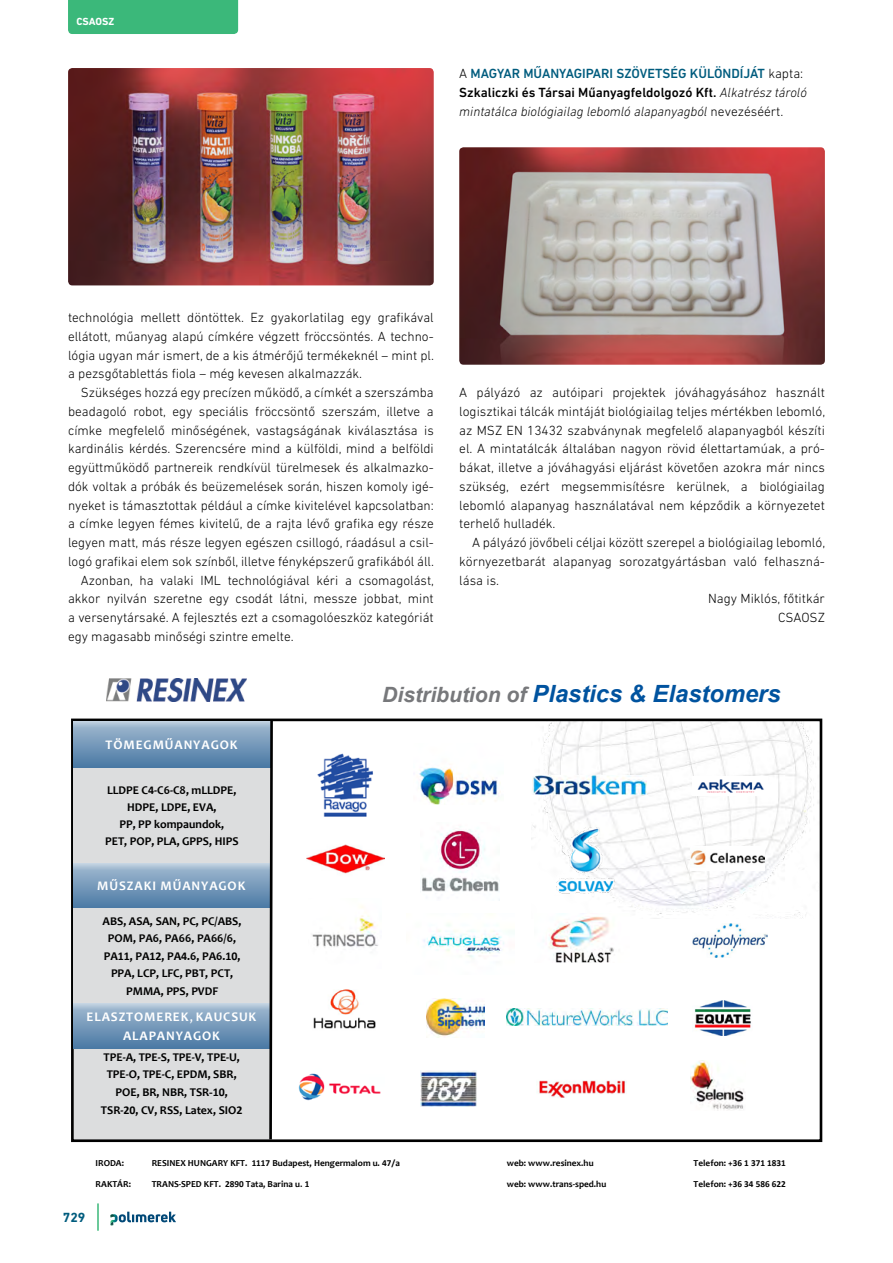
<style>
.page{position:relative;width:893px;height:1263px;background:#fff}
.page>*{position:absolute;margin:0;border:0;box-sizing:border-box;transform-origin:0 0}
.t1{font:italic 700 23.7px "Arial";color:#00539f}
.t2{font:300 13.5px/18.8px "DIN Next LT Pro";color:#000;text-align:justify}
.t3{font:italic 300 13.5px/18.8px "DIN Next LT Pro";color:#000}
.t4{font:700 13.5px "DIN Next LT Pro";color:#005c7e}
.t5{font:700 13.2px/19.2px "Candara";letter-spacing:.07em;color:#fff;text-align:center}
.t6{font:700 11.85px/17.4px "Candara";color:#000;text-align:center}
.t7{font:700 10.5px "DIN Next LT Pro";color:#fff}
.t8{font:700 9.15px "Candara";letter-spacing:.005em;color:#000}
.t9{font:700 9.15px "Calibri";letter-spacing:-.005em;color:#000}
.s1{font-style:normal}
.s2{font-weight:500;font-style:normal;color:#005c7e}
.s3{font-weight:500;font-style:normal}
.s4{font-family:"Calibri"}
.s5{font-weight:400}
.s6{font-size:21px;color:#77787b}
.s7{font-family:"Candara"}
</style>
<div class="page">
<hr style="left:97px;top:1203px;width:2px;height:28px;background:#3bb87a">
<svg style="left:111px;top:1211px;width:65px;height:14px"></svg>
<div style="left:68px;top:0;width:170px;height:34px;background:#3bb87a"></div>
<img style="left:68px;top:68px;width:366px;height:217px">
<img style="left:459px;top:147px;width:366px;height:218px">
<img style="left:107px;top:679px;width:139px;height:23px">
<img style="left:531px;top:722px;width:283px;height:197px">
<div style="left:74px;top:1046px;width:196px;height:93px;background:#dcddde"></div>
<img style="left:691px;top:847px;width:74px;height:24px">
<div style="left:71px;top:718px;width:751px;height:424px;border:3px solid #000"></div>
<svg style="left:74px;top:721px;width:194px;height:47px;background:#789bbb"></svg>
<div style="left:74px;top:768px;width:196px;height:95px;background:#dcddde"></div>
<svg style="left:74px;top:863px;width:194px;height:45px;background:#7a9dbc"></svg>
<div style="left:74px;top:908px;width:197px;height:95px;background:#dcddde"></div>
<svg style="left:74px;top:1003px;width:194px;height:45px;background:#7a9cbc"></svg>
<img style="left:312px;top:906px;width:66px;height:41px">
<img style="left:317px;top:753px;width:56px;height:64px">
<img style="left:532px;top:775px;width:114px;height:20px">
<img style="left:306px;top:844px;width:79px;height:30px">
<img style="left:535px;top:914px;width:95px;height:48px">
<img style="left:694px;top:1000px;width:57px;height:36px">
<img style="left:298px;top:1073px;width:83px;height:28px">
<img style="left:422px;top:829px;width:77px;height:63px">
<img style="left:693px;top:924px;width:75px;height:34px">
<img style="left:423px;top:924px;width:81px;height:34px">
<img style="left:507px;top:1009px;width:161px;height:17px">
<img style="left:426px;top:998px;width:58px;height:40px">
<img style="left:693px;top:776px;width:75px;height:19px">
<img style="left:419px;top:767px;width:79px;height:38px">
<img style="left:313px;top:989px;width:63px;height:40px">
<img style="left:538px;top:1080px;width:88px;height:18px">
<svg style="left:268px;top:718px;width:6px;height:424px"></svg>
<img style="left:557px;top:828px;width:58px;height:66px">
<img style="left:421px;top:1070px;width:56px;height:36px">
<img style="left:691px;top:1060px;width:53px;height:51px">
<p class="t7" style="left:77px;top:15px;width:39px">CSAOSZ</p>
<p class="t3" style="left:459px;top:64px;width:349px"><span class="s1">A</span> <span class="s2">MAGYAR MŰANYAGIPARI SZÖVETSÉG KÜLÖNDÍJÁT</span> <span class="s1">kapta:<br></span><span class="s3">Szkaliczki és Társai Műanyagfeldolgozó Kft.</span> Alkatrész tároló mintatálca biológiailag lebomló alapanyagból <span class="s1">nevezéséért.</span></p>
<p class="t2" style="left:68px;top:308px;width:367px">technológia mellett döntöttek. Ez gyakorlatilag egy grafikával ellátott, műanyag alapú címkére végzett fröccsöntés. A techno&shy;lógia ugyan már ismert, de a kis átmérőjű termékeknél – mint pl. a pezsgőtablettás fiola – még kevesen alkalmazzák.</p>
<p class="t2" style="left:81px;top:383px;width:354px">Szükséges hozzá egy precízen működő, a címkét a szerszámba</p>
<p class="t2" style="left:68px;top:402px;width:367px">beadagoló robot, egy speciális fröccsöntő szerszám, illetve a</p>
<p class="t2" style="left:68px;top:420px;width:367px">címke megfelelő minőségének, vastagságának kiválasztása is</p>
<p class="t2" style="left:68px;top:439px;width:367px">kardinális kérdés. Szerencsére mind a külföldi, mind a belföldi</p>
<p class="t2" style="left:68px;top:458px;width:367px">együttműködő partnereik rendkívül türelmesek és alkalmazko-</p>
<p class="t2" style="left:68px;top:477px;width:367px">dók voltak a próbák és beüzemelések során, hiszen komoly igé-</p>
<p class="t2" style="left:68px;top:495px;width:367px">nyeket is támasztottak például a címke kivitelével kapcsolatban:</p>
<p class="t2" style="left:68px;top:514px;width:367px">a címke legyen fémes kivitelű, de a rajta lévő grafika egy része</p>
<p class="t2" style="left:68px;top:533px;width:367px">legyen matt, más része legyen egészen csillogó, ráadásul a csil-</p>
<p class="t2" style="left:68px;top:552px;width:367px">logó grafikai elem sok színből, illetve fényképszerű grafikából áll.</p>
<p class="t2" style="left:81px;top:570px;width:355px">Azonban, ha valaki IML technológiával kéri a csomagolást,</p>
<p class="t2" style="left:68px;top:589px;width:367px">akkor nyilván szeretne egy csodát látni, messze jobbat, mint</p>
<p class="t2" style="left:68px;top:608px;width:367px">a versenytársaké. A fejlesztés ezt a csomagolóeszköz kategóriát</p>
<p class="t2" style="left:68px;top:627px;width:227px">egy magasabb minőségi szintre emelte.</p>
<p class="t2" style="left:459px;top:383px;width:367px">A pályázó az autóipari projektek jóváhagyásához használt logisztikai tálcák mintáját biológiailag teljes mértékben lebomló, az MSZ EN 13432 szabványnak megfelelő alapanyagból készíti el. A mintatálcák általában nagyon rövid élettartamúak, a pró&shy;bákat, illetve a jóváhagyási eljárást követően azokra már nincs szükség, ezért megsemmisítésre kerülnek, a biológiailag lebomló alapanyag használatával nem képződik a környezetet terhelő hulladék.</p>
<p class="t2" style="left:472px;top:533px;width:355px">A pályázó jövőbeli céljai között szerepel a biológiailag lebomló,</p>
<p class="t2" style="left:459px;top:552px;width:367px">környezetbarát alapanyag sorozatgyártásban való felhaszná-</p>
<p class="t2" style="left:459px;top:570px;width:41px">lása is.</p>
<p class="t2" style="left:708px;top:589px;width:118px">Nagy Miklós, főtitkár</p>
<p class="t2" style="left:778px;top:608px;width:48px">CSAOSZ</p>
<p class="t5" style="left:106px;top:735px;width:133px">TÖMEGMŰANYAGOK</p>
<p class="t6" style="left:105px;top:781px;width:135px">LLDPE C<span class="s4">4</span>-C6-C8, mLLDPE,<br>HDPE, LDPE, EVA,<br>PP, PP kompaundok,<br>PET, POP, PLA, GPPS, HIPS</p>
<p class="t5" style="left:97px;top:876px;width:150px">MŰSZAKI MŰANYAGOK</p>
<p class="t6" style="left:103px;top:912px;width:140px">ABS, ASA, SAN, PC, PC/ABS,<br>POM, PA6, PA66, PA66/6,<br>PA<span class="s4">11</span>, PA<span class="s4">12</span>, PA<span class="s4">4</span>.6, PA6.<span class="s4">10</span>,<br>PPA, LCP, LFC, PBT, PCT,<br>PMMA, PPS, PVDF</p>
<p class="t5" style="left:87px;top:1007px;width:171px">ELASZTOMEREK<span class="s5">,</span> KAUCSUK<br>ALAPANYAGOK</p>
<p class="t6" style="left:101px;top:1048px;width:143px">TPE-A, TPE-S, TPE-V, TPE-U,<br>TPE-O, TPE-C, EPDM, SBR,<br>POE, BR, NBR, TSR<span class="s4">-10</span>,<br>TSR-<span class="s4">20</span>, CV, RSS, Latex, SIO<span class="s4">2</span></p>
<h1 class="t1" style="left:382px;top:678px;width:400px"><span class="s6">Distribution of</span> Plastics &amp; Elastomers</h1>
<p class="t4" style="left:63px;top:1210px;width:24px">729</p>
<p class="t8" style="left:96px;top:1157px;width:30px">IRODA:</p>
<p class="t8" style="left:152px;top:1157px;width:250px">RESINEX HUNGARY KFT. <span class="s4">1117</span> Budapest, Hengermalom u. <span class="s4">47/</span>a</p>
<p class="t8" style="left:507px;top:1157px;width:88px">web: www.resinex.hu</p>
<p class="t9" style="left:694px;top:1157px;width:94px"><span class="s7">Telefon: +</span>36 1 371 1831</p>
<p class="t8" style="left:96px;top:1178px;width:37px">RAKTÁR:</p>
<p class="t8" style="left:152px;top:1178px;width:159px">TRANS-SPED KFT. <span class="s4">2890</span> Tata, Barina u<span class="s4">. 1</span></p>
<p class="t8" style="left:507px;top:1178px;width:101px">web: www.trans-sped.hu</p>
<p class="t9" style="left:694px;top:1178px;width:94px"><span class="s7">Telefon: +</span>36 34 586 622</p>
</div>
